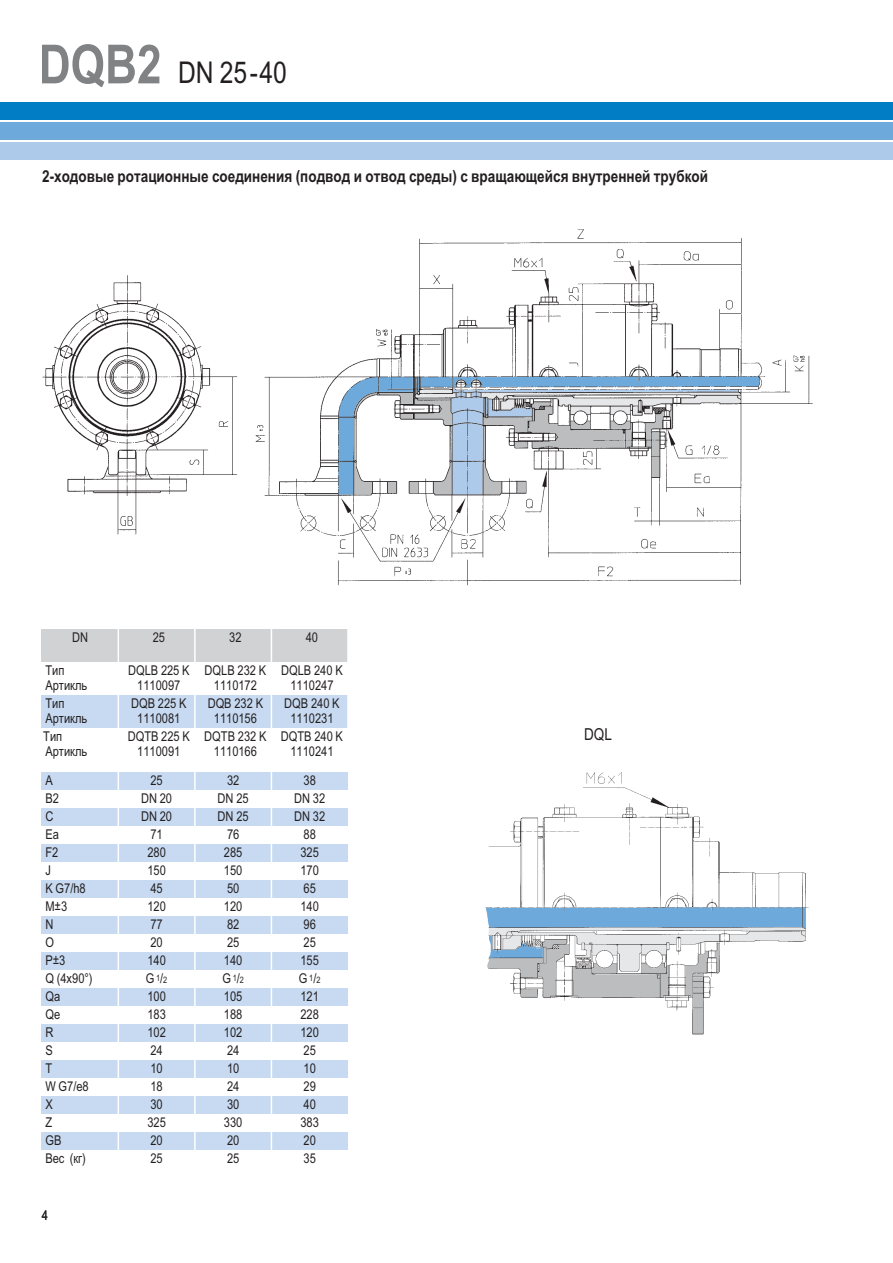
<style>
.page{position:relative;width:893px;height:1263px;background:#fff}
.page>*{position:absolute;margin:0;border:0;box-sizing:border-box;transform-origin:0 0}
.t1{font:30px "Arial Narrow Cyr";color:#231f20}
.t2{font:700 16.5px "Arial Narrow Cyr";color:#231f20}
.t3{font:16.5px "Arial Narrow Cyr";color:#231f20}
.t4{font:13.5px/18px "Arial Narrow Cyr";color:#231f20;text-align:center}
.s1{font-weight:700;font-size:54px;color:#808284}
.s2{font-size:8.85px}
</style>
<div class="page">
<div style="left:0;top:102px;width:892px;height:18px;background:#007dc5"></div>
<div style="left:0;top:122px;width:892px;height:18px;background:#6ea9db"></div>
<div style="left:0;top:142px;width:892px;height:18px;background:#adcaea"></div>
<img style="left:255px;top:229px;width:558px;height:357px">
<img style="left:42px;top:275px;width:196px;height:260px">
<img style="left:485px;top:772px;width:324px;height:263px">
<div style="left:42px;top:629px;width:306px;height:33px;background:#d1d2d4"></div>
<div style="left:42px;top:695px;width:306px;height:33px;background:#c7daf1"></div>
<hr style="left:118px;top:622px;width:1px;height:111px;background:#fff">
<hr style="left:194px;top:622px;width:2px;height:111px;background:#fff">
<hr style="left:271px;top:622px;width:1px;height:111px;background:#fff">
<hr style="left:347px;top:622px;width:2px;height:111px;background:#fff">
<div style="left:42px;top:772px;width:306px;height:18px;background:#c7daf1"></div>
<div style="left:42px;top:808px;width:306px;height:18px;background:#c7daf1"></div>
<div style="left:42px;top:844px;width:306px;height:18px;background:#c7daf1"></div>
<div style="left:42px;top:880px;width:306px;height:18px;background:#c7daf1"></div>
<div style="left:42px;top:916px;width:306px;height:18px;background:#c7daf1"></div>
<div style="left:42px;top:952px;width:306px;height:18px;background:#c7daf1"></div>
<div style="left:42px;top:988px;width:306px;height:18px;background:#c7daf1"></div>
<div style="left:42px;top:1024px;width:306px;height:18px;background:#c7daf1"></div>
<div style="left:42px;top:1060px;width:306px;height:18px;background:#c7daf1"></div>
<div style="left:42px;top:1096px;width:306px;height:18px;background:#c7daf1"></div>
<div style="left:42px;top:1132px;width:306px;height:18px;background:#c7daf1"></div>
<hr style="left:118px;top:765px;width:1px;height:421px;background:#fff">
<hr style="left:194px;top:765px;width:2px;height:421px;background:#fff">
<hr style="left:271px;top:765px;width:1px;height:421px;background:#fff">
<h1 class="t1" style="left:39px;top:62px;width:250px"><span class="s1">DQB2</span> DN 25-40</h1>
<p class="t2" style="left:42px;top:170px;width:667px">2-ходовые ротационные соединения (подвод и отвод среды) с вращающейся внутренней трубкой</p>
<p class="t4" style="left:72px;top:630px;width:17px">DN</p>
<p class="t4" style="left:45px;top:665px;width:43px;line-height:15px;text-align:left">Тип<br>Артикль</p>
<p class="t4" style="left:45px;top:698px;width:43px;line-height:15px;text-align:left">Тип<br>Артикль</p>
<p class="t4" style="left:43px;top:731px;width:45px;line-height:15px;text-align:left">Тип<br>Артикль</p>
<p class="t4" style="left:45px;top:773px;width:49px;text-align:left">A<br>B2<br>C<br>Ea<br>F2<br>J<br>K G7/h8<br>M±3<br>N<br>O<br>P±3<br>Q (4x90°)<br>Qa<br>Qe<br>R<br>S<br>T<br>W G7/e8<br>X<br>Z<br>GB<br>Вес (кг)</p>
<p class="t4" style="left:42px;top:1207px;width:8px">4</p>
<p class="t4" style="left:153px;top:630px;width:14px">25</p>
<p class="t4" style="left:128px;top:665px;width:63px;line-height:15px">DQLB 225 K<br>1110097</p>
<p class="t4" style="left:131px;top:697px;width:57px;line-height:15px">DQB 225 K<br>1110081</p>
<p class="t4" style="left:128px;top:730px;width:64px;line-height:15px">DQTB 225 K<br>1110091</p>
<p class="t4" style="left:229px;top:630px;width:14px">32</p>
<p class="t4" style="left:205px;top:665px;width:63px;line-height:15px">DQLB 232 K<br>1110172</p>
<p class="t4" style="left:208px;top:697px;width:57px;line-height:15px">DQB 232 K<br>1110156</p>
<p class="t4" style="left:204px;top:730px;width:64px;line-height:15px">DQTB 232 K<br>1110166</p>
<p class="t4" style="left:306px;top:630px;width:14px">40</p>
<p class="t4" style="left:281px;top:665px;width:63px;line-height:15px">DQLB 240 K<br>1110247</p>
<p class="t4" style="left:284px;top:697px;width:57px;line-height:15px">DQB 240 K<br>1110231</p>
<p class="t4" style="left:281px;top:730px;width:64px;line-height:15px">DQTB 240 K<br>1110241</p>
<p class="t4" style="left:141px;top:773px;width:33px">25<br>DN 20<br>DN 20<br>71<br>280<br>150<br>45<br>120<br>77<br>20<br>140<br>G <sup>1</sup>/<span class="s2">2<br></span>100<br>183<br>102<br>24<br>10<br>18<br>30<br>325<br>20<br>25</p>
<p class="t4" style="left:218px;top:773px;width:33px">32<br>DN 25<br>DN 25<br>76<br>285<br>150<br>50<br>120<br>82<br>25<br>140<br>G <sup>1</sup>/<span class="s2">2<br></span>105<br>188<br>102<br>24<br>10<br>24<br>30<br>330<br>20<br>25</p>
<p class="t4" style="left:294px;top:773px;width:33px">38<br>DN 32<br>DN 32<br>88<br>325<br>170<br>65<br>140<br>96<br>25<br>155<br>G <sup>1</sup>/<span class="s2">2<br></span>121<br>228<br>120<br>25<br>10<br>29<br>40<br>383<br>20<br>35</p>
<p class="t3" style="left:584px;top:728px;width:29px">DQL</p>
</div>
